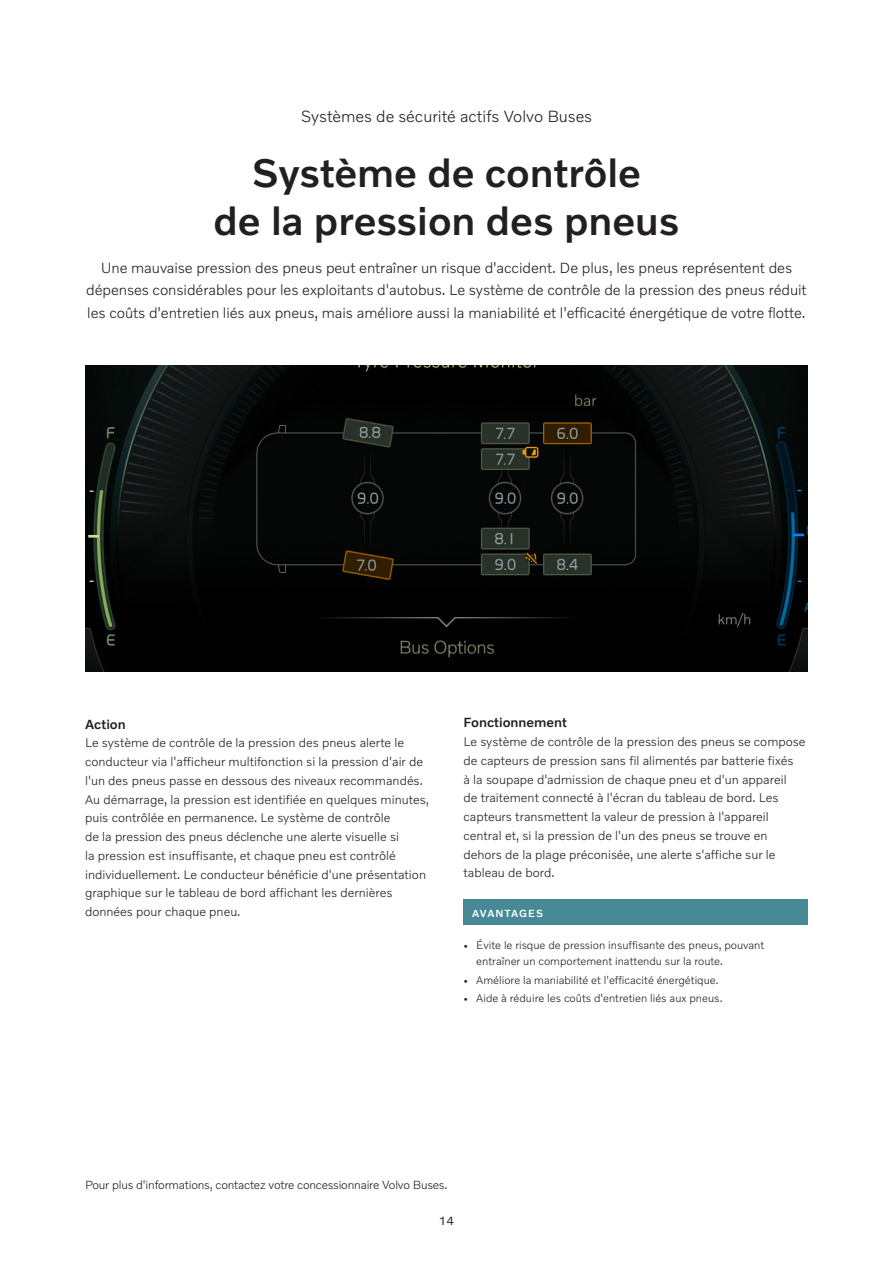
<style>
.page{position:relative;width:893px;height:1263px;background:#fff}
.page>*{position:absolute;margin:0;border:0;box-sizing:border-box;transform-origin:0 0}
.t1{font:700 40.5px/48px "Volvo Novum 3.1";color:#231f20;text-align:center}
.t2{font:300 16.5px "Volvo Novum 3.1";color:#231f20}
.t3{font:300 15px/22.5px "Volvo Novum 3.1";letter-spacing:-.005em;color:#231f20;text-align:center}
.t4{font:700 13.5px "Volvo Novum 3.1";color:#231f20}
.t5{font:300 12.75px/18.8px "Volvo Novum 3.1";color:#231f20}
.t6{font:300 12px "Volvo Novum 3.1";letter-spacing:-.015em;color:#231f20}
.t7{font:12px "Volvo Novum 3.1";color:#231f20}
.t8{font:300 11.25px/16.5px "Volvo Novum 3.1";color:#231f20}
.t9{font:700 10.5px "Volvo Novum 3.1";letter-spacing:.09em;color:#fff}
</style>
<div class="page">
<img style="left:85px;top:365px;width:723px;height:307px">
<div style="left:463px;top:900px;width:345px;height:25px;background:#478995"></div>
<p class="t2" style="left:301px;top:106px;width:293px">Systèmes de sécurité actifs Volvo Buses</p>
<h1 class="t1" style="left:214px;top:148px;width:467px">Système de contrôle<br>de la pression des pneus</h1>
<p class="t3" style="left:86px;top:256px;width:722px">Une mauvaise pression des pneus peut entraîner un risque d'accident. De plus, les pneus représentent des dépenses considérables pour les exploitants d'autobus. Le système de contrôle de la pression des pneus réduit les coûts d'entretien liés aux pneus, mais améliore aussi la maniabilité et l'efficacité énergétique de votre flotte.</p>
<p class="t4" style="left:85px;top:715px;width:42px">Action</p>
<p class="t5" style="left:85px;top:733px;width:345px">Le système de contrôle de la pression des pneus alerte le conducteur via l'afficheur multifonction si la pression d'air de l'un des pneus passe en dessous des niveaux recommandés.<br>Au démarrage, la pression est identifiée en quelques minutes, puis contrôlée en permanence. Le système de contrôle<br>de la pression des pneus déclenche une alerte visuelle si<br>la pression est insuffisante, et chaque pneu est contrôlé individuellement. Le conducteur bénéficie d'une présentation graphique sur le tableau de bord affichant les dernières données pour chaque pneu.</p>
<p class="t4" style="left:463px;top:714px;width:105px">Fonctionnement</p>
<p class="t5" style="left:463px;top:732px;width:343px">Le système de contrôle de la pression des pneus se compose de capteurs de pression sans fil alimentés par batterie fixés<br>à la soupape d'admission de chaque pneu et d'un appareil<br>de traitement connecté à l'écran du tableau de bord. Les capteurs transmettent la valeur de pression à l'appareil central et, si la pression de l'un des pneus se trouve en dehors de la plage préconisée, une alerte s'affiche sur le tableau de bord.</p>
<p class="t9" style="left:472px;top:907px;width:72px">AVANTAGES</p>
<p class="t8" style="left:476px;top:936px;width:290px;text-indent:-13px">• Évite le risque de pression insuffisante des pneus, pouvant entraîner un comportement inattendu sur la route.</p>
<p class="t8" style="left:463px;top:971px;width:257px">• Améliore la maniabilité et l'efficacité énergétique.</p>
<p class="t8" style="left:463px;top:990px;width:260px">• Aide à réduire les coûts d'entretien liés aux pneus.</p>
<p class="t6" style="left:85px;top:1177px;width:364px">Pour plus d'informations, contactez votre concessionnaire Volvo Buses.</p>
<p class="t7" style="left:439px;top:1213px;width:17px">14</p>
</div>
